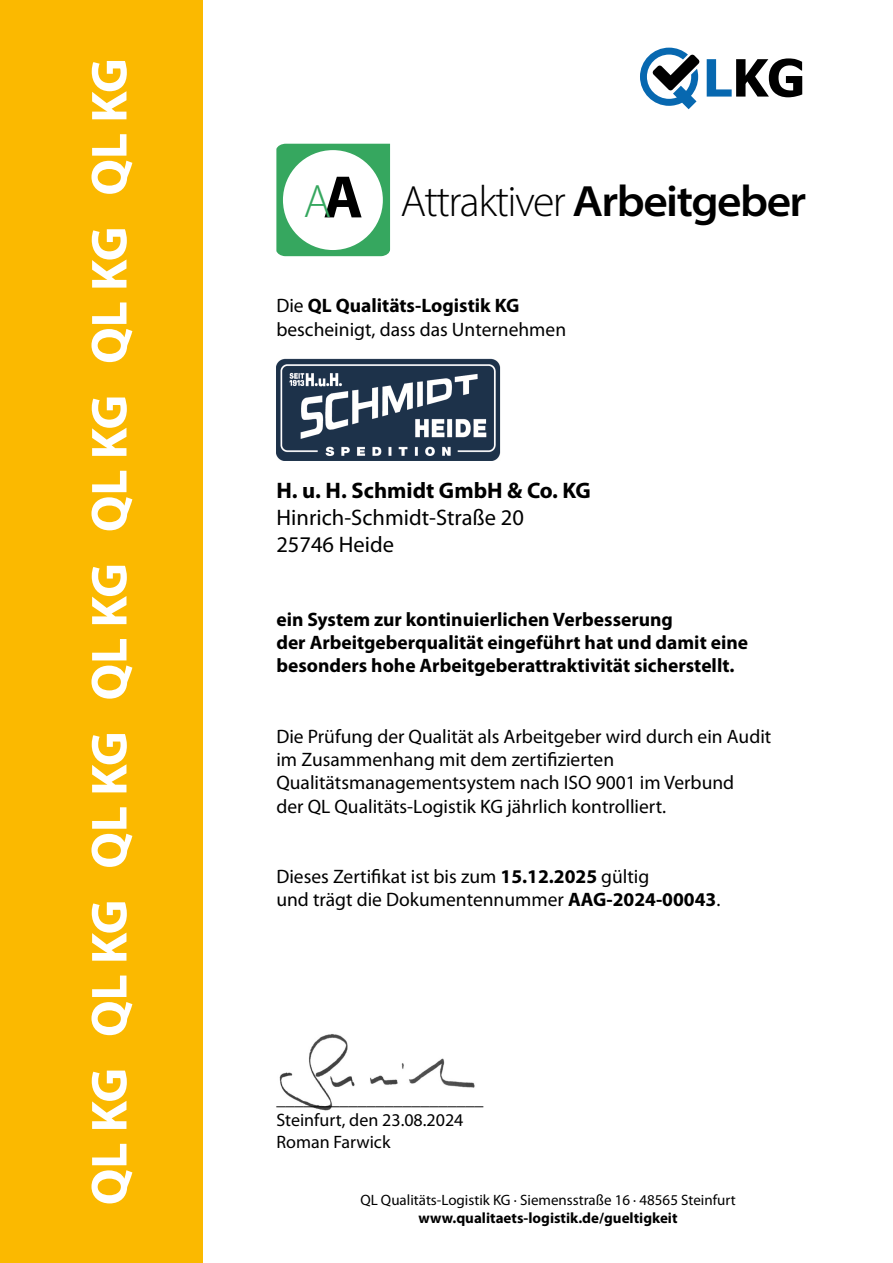
<style>
.page{position:relative;width:893px;height:1263px;background:#fff}
.page>*{position:absolute;margin:0;border:0;box-sizing:border-box;transform-origin:0 0}
.t1{font:700 51px "Myriad Pro";letter-spacing:-.02em;color:#fff}
.t2{font:300 43.95px "Myriad Pro";letter-spacing:-.035em;color:#000}
.t3{font:22.5px/27px "Myriad Pro";color:#000}
.t4{font:700 22.5px "Myriad Pro";color:#000}
.t5{font:19.5px/23.4px "Myriad Pro";color:#000}
.t6{font:700 19.5px/23.4px "Myriad Pro";color:#000}
.t7{font:18px/21.6px "Myriad Pro";color:#000}
.t8{font:15px "Myriad Pro";color:#000}
.t9{font:700 15px "Myriad Pro";color:#000}
.s1{font-size:47.1px;color:#36a75f}
.s2{font-weight:700;font-size:60.3px}
.s3{font-weight:600;font-stretch:semi-expanded}
.s4{font-weight:700}
</style>
<div class="page">
<div style="left:0;top:0;width:203px;height:1263px;background:#fbb900"></div>
<svg style="left:707px;top:58px;width:95px;height:39px"></svg>
<svg style="left:640px;top:48px;width:59px;height:61px"></svg>
<div style="left:276px;top:144px;width:114px;height:112px;background:#36a75f"></div>
<div style="left:283px;top:150px;width:100px;height:100px;background:#fff;border-radius:50%"></div>
<img style="left:279px;top:1034px;width:196px;height:77px">
<img style="left:276px;top:359px;width:224px;height:102px">
<h1 class="t1" style="left:76px;top:1205px;width:1148px;rotate:-90deg">QL KG QL KG QL KG QL KG QL KG QL KG QL KG</h1>
<h2 class="t2" style="left:303px;top:175px;width:504px"><span class="s1">A</span><span class="s2">A</span> Attraktiver <span class="s3">Arbeitgeber</span></h2>
<p class="t5" style="left:276px;top:294px;width:291px">Die <span class="s4">QL Qualitäts-Logistik KG </span>bescheinigt, dass das Unternehmen</p>
<p class="t4" style="left:276px;top:475px;width:316px">H. u. H. Schmidt GmbH &amp; Co. KG</p>
<p class="t3" style="left:276px;top:503px;width:249px">Hinrich-Schmidt-Straße 20<br>25746 Heide</p>
<p class="t6" style="left:276px;top:607px;width:473px">ein System zur kontinuierlichen Verbesserung<br>der Arbeitgeberqualität eingeführt hat und damit eine besonders hohe Arbeitgeberattraktivität sicherstellt.</p>
<p class="t5" style="left:276px;top:724px;width:496px">Die Prüfung der Qualität als Arbeitgeber wird durch ein Audit im Zusammenhang mit dem zertifizierten Qualitätsmanagementsystem nach ISO 9001 im Verbund<br>der QL Qualitäts-Logistik KG jährlich kontrolliert.</p>
<p class="t5" style="left:276px;top:864px;width:445px">Dieses Zertifikat ist bis zum <span class="s4">15.12.2025</span> gültig<br>und trägt die Dokumentennummer <span class="s4">AAG-2024-00043</span>.</p>
<p class="t7" style="left:276px;top:1087px;width:209px">_______________________<br>Steinfurt, den 23.08.2024<br>Roman Farwick</p>
<p class="t8" style="left:360px;top:1191px;width:377px">QL Qualitäts-Logistik KG ∙ Siemensstraße 16 ∙ 48565 Steinfurt</p>
<p class="t9" style="left:418px;top:1208px;width:261px">www.qualitaets-logistik.de/gueltigkeit</p>
</div>
